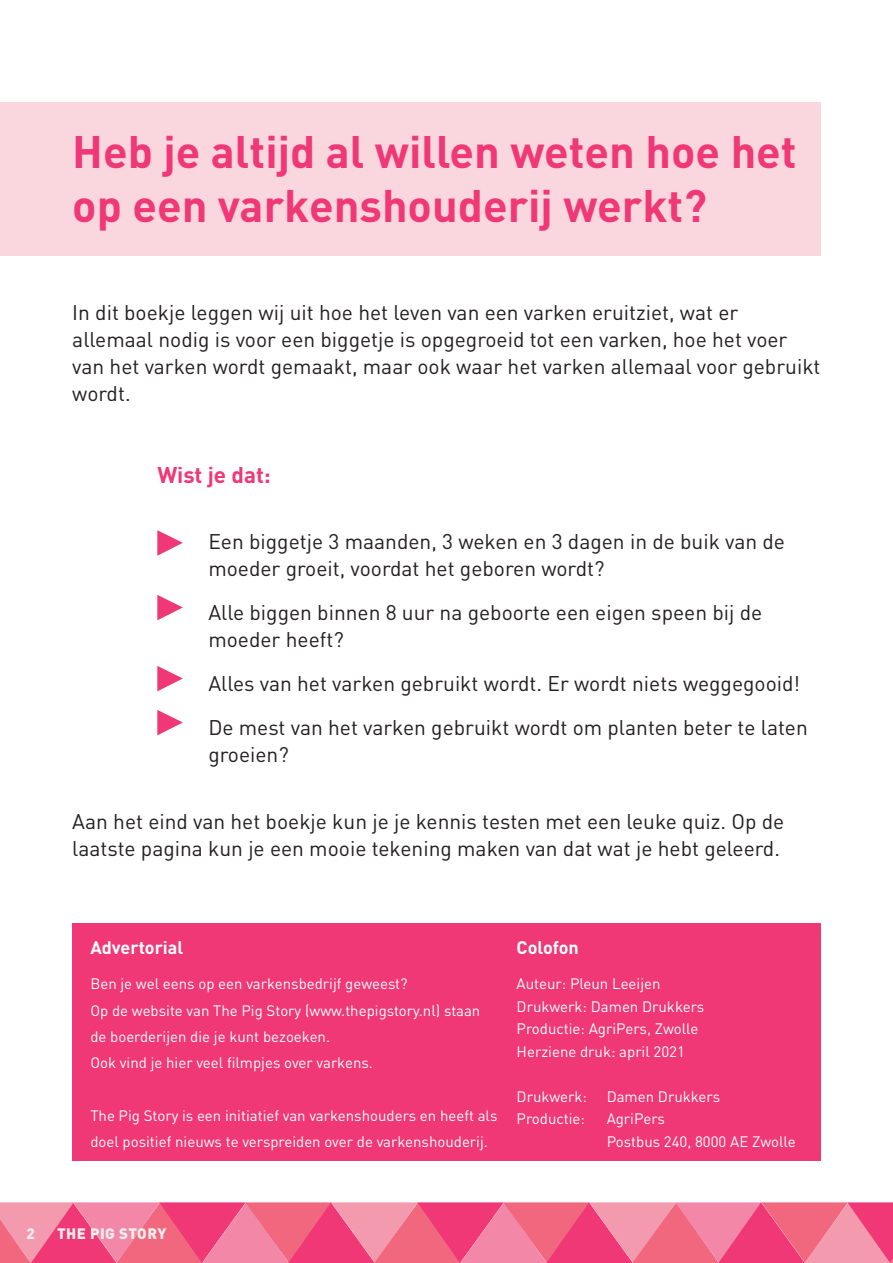
<style>
.page{position:relative;width:893px;height:1263px;background:#fff}
.page>*{position:absolute;margin:0;border:0;box-sizing:border-box;transform-origin:0 0}
.t1{font:700 45px/54px "DIN Pro";color:#ef3875}
.Tussennkop{font:700 22.5px "DIN Pro";color:#ef3875}
.Brood1{font:21px/27px "DIN Pro";color:#231f20}
.Brood_Inspringen{font:21px/27px "DIN Pro";color:#231f20}
.Brood_Klein_Colofon{font:700 18px "DIN Pro";color:#fff}
.Brood_Klein_wit{font:15px/26.2px "DIN Pro";color:#fff}
.t2{font:900 15px "DIN Pro";letter-spacing:.03em;color:#ecedec}
</style>
<div class="page">
<svg style="left:0;top:1202px;width:893px;height:61px"></svg>
<div style="left:0;top:102px;width:821px;height:153px;background:#fad6df"></div>
<svg style="left:157px;top:530px;width:26px;height:26px"></svg>
<svg style="left:157px;top:595px;width:26px;height:25px"></svg>
<svg style="left:157px;top:666px;width:26px;height:25px"></svg>
<svg style="left:157px;top:710px;width:26px;height:25px"></svg>
<div style="left:72px;top:924px;width:749px;height:237px;background:#ef3875"></div>
<p class="t1" style="left:72px;top:123px;width:726px">Heb je altijd al willen weten hoe het op een varkenshouderij werkt?</p>
<p class="Brood1" style="left:72px;top:298px;width:750px">In dit boekje leggen wij uit hoe het leven van een varken eruitziet, wat er allemaal nodig is voor een biggetje is opgegroeid tot een varken, hoe het voer van het varken wordt gemaakt, maar ook waar het varken allemaal voor gebruikt wordt.</p>
<p class="Tussennkop" style="left:157px;top:460px;width:115px">Wist je dat:</p>
<p class="Brood_Inspringen" style="left:208px;top:527px;width:578px">Een biggetje 3 maanden, 3 weken en 3 dagen in de buik van de moeder groeit, voordat het geboren wordt?</p>
<p class="Brood_Inspringen" style="left:208px;top:598px;width:555px">Alle biggen binnen 8 uur na geboorte een eigen speen bij de moeder heeft?</p>
<p class="Brood_Inspringen" style="left:208px;top:669px;width:593px">Alles van het varken gebruikt wordt. Er wordt niets weggegooid!</p>
<p class="Brood_Inspringen" style="left:208px;top:713px;width:601px">De mest van het varken gebruikt wordt om planten beter te laten groeien?</p>
<p class="Brood1" style="left:72px;top:807px;width:713px">Aan het eind van het boekje kun je je kennis testen met een leuke quiz. Op de laatste pagina kun je een mooie tekening maken van dat wat je hebt geleerd.</p>
<p class="Brood_Klein_Colofon" style="left:90px;top:935px;width:94px">Advertorial</p>
<p class="Brood_Klein_wit" style="left:90px;top:970px;width:319px">Ben je wel eens op een varkensbedrijf geweest?</p>
<p class="Brood_Klein_wit" style="left:90px;top:996px;width:392px">Op de website van The Pig Story (www.thepigstory.nl) staan de boerderijen die je kunt bezoeken.</p>
<p class="Brood_Klein_wit" style="left:90px;top:1049px;width:284px">Ook vind je hier veel filmpjes over varkens.</p>
<p class="Brood_Klein_wit" style="left:90px;top:1102px;width:409px">The Pig Story is een initiatief van varkenshouders en heeft als doel positief nieuws te verspreiden over de varkenshouderij.</p>
<p class="Brood_Klein_Colofon" style="left:517px;top:935px;width:64px">Colofon</p>
<p class="Brood_Klein_wit" style="left:517px;top:970px;width:145px">Auteur: Pleun Leeijen</p>
<p class="Brood_Klein_wit" style="left:517px;top:993px;width:189px">Drukwerk: Damen Drukkers</p>
<p class="Brood_Klein_wit" style="left:517px;top:1015px;width:183px">Productie: AgriPers, Zwolle</p>
<p class="Brood_Klein_wit" style="left:517px;top:1038px;width:170px">Herziene druk: april 2021</p>
<p class="Brood_Klein_wit" style="left:517px;top:1083px;width:72px">Drukwerk:</p>
<p class="Brood_Klein_wit" style="left:607px;top:1083px;width:115px">Damen Drukkers</p>
<p class="Brood_Klein_wit" style="left:517px;top:1105px;width:70px">Productie:</p>
<p class="Brood_Klein_wit" style="left:607px;top:1105px;width:60px">AgriPers</p>
<p class="Brood_Klein_wit" style="left:607px;top:1128px;width:190px">Postbus 240, 8000 AE Zwolle</p>
<p class="t2" style="left:27px;top:1224px;width:10px">2</p>
<p class="t2" style="left:57px;top:1224px;width:111px">THE PIG STORY</p>
</div>
